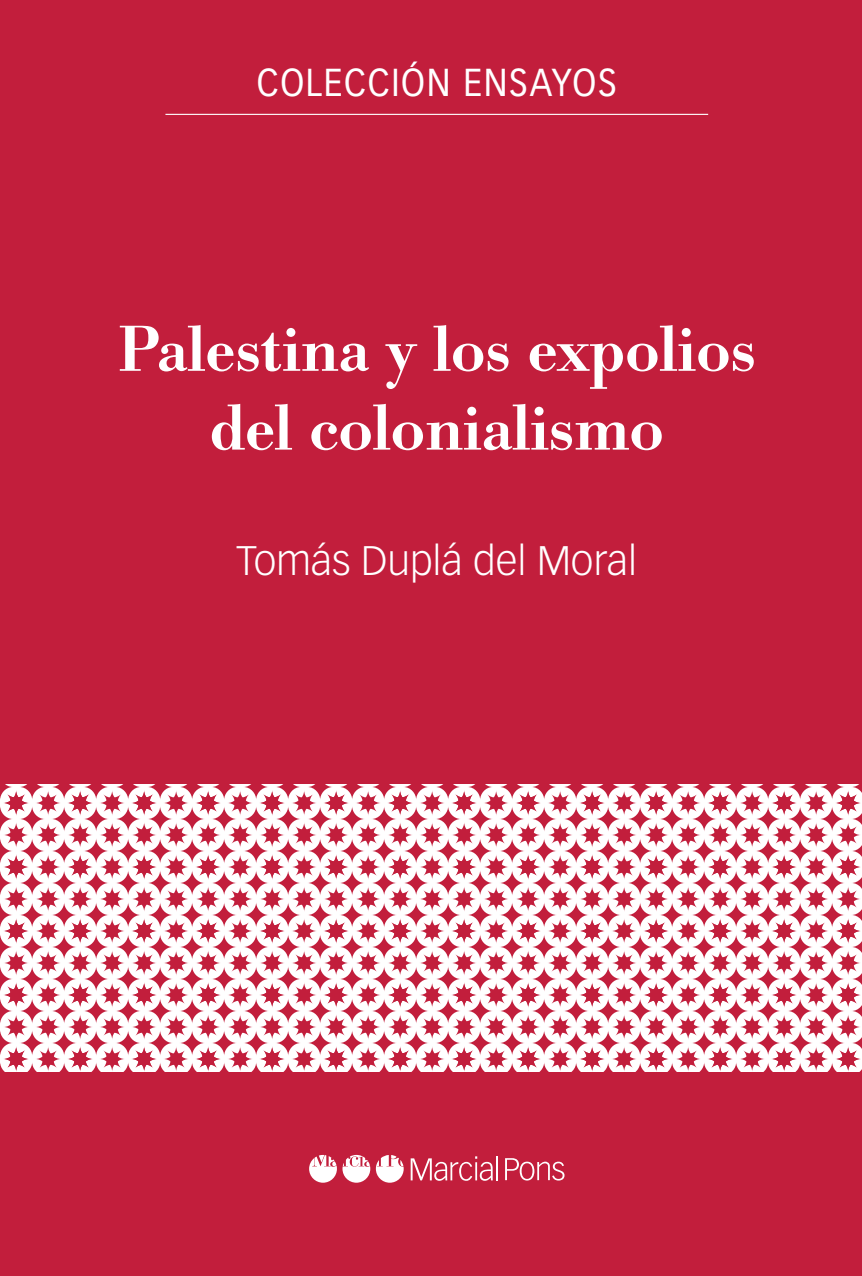
<style>
.page{position:relative;width:862px;height:1276px;background:#fff}
.page>*{position:absolute;margin:0;border:0;box-sizing:border-box;transform-origin:0 0}
.t1{font:500 67.5px/78.8px "Bodoni URW";color:#fff;text-align:center}
.t2{font:300 40.5px "Vectora LH";color:#fff}
.t3{font:38.25px "Vectora LH";letter-spacing:.05em;color:#fff;scale:.88 1}
</style>
<div class="page">
<div style="left:0;top:0;width:861px;height:1276px;background:#c21e3c"></div>
<svg style="left:0;top:785px;width:861px;height:287px;fill:#fff"></svg>
<svg style="left:309px;top:1155px;width:94px;height:27px"></svg>
<svg style="left:410px;top:1156px;width:82px;height:24px"></svg>
<hr style="left:496px;top:1156px;width:2px;height:24px;background:#fff">
<svg style="left:505px;top:1158px;width:59px;height:22px"></svg>
<hr style="left:165px;top:114px;width:542px;height:1px;background:#fff">
<p class="t3" style="left:257px;top:60px;width:410px">COLECCIÓN ENSAYOS</p>
<p class="t1" style="left:118px;top:311px;width:639px">Palestina y los expolios del colonialismo</p>
<p class="t2" style="left:236px;top:537px;width:401px">Tomás Duplá del Moral</p>
</div>
